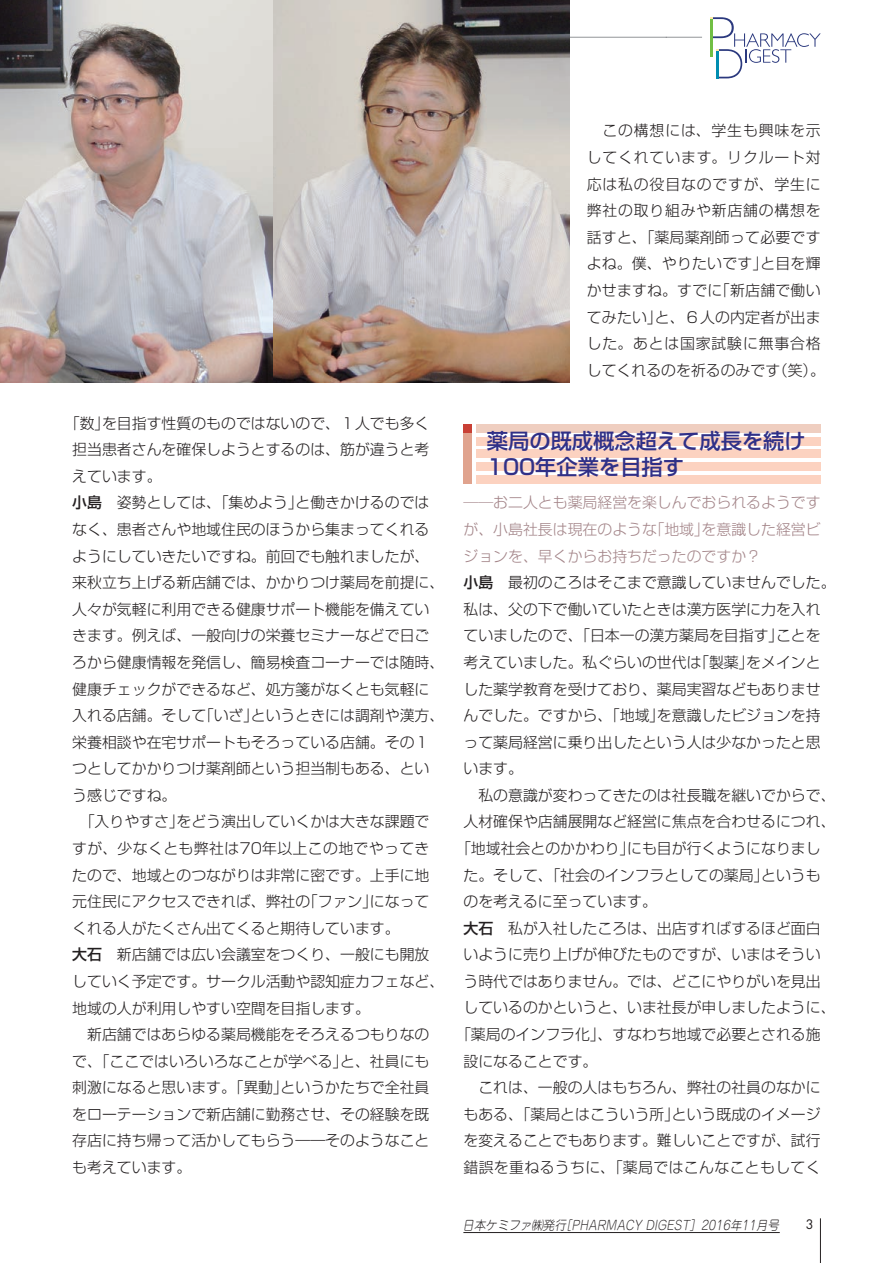
<style>
.page{position:relative;width:893px;height:1263px;background:#fff}
.page>*{position:absolute;margin:0;border:0;box-sizing:border-box;transform-origin:0 0}
.t1{font:500 21.3px/25.5px "Shin Go Pro";color:#303087}
.t2{font:300 14.85px/26.5px "Shin Go Pro";color:#231f20}
.t3{font:300 14.85px/26.5px "Shin Go Pro";letter-spacing:.05em;color:#231f20}
.t4{font:300 14.85px "Shin Go Pro";color:#a38488}
.t5{font:300 14.85px "Shin Go Pro";letter-spacing:.025em;color:#231f20}
.t6{font:italic 300 12.75px "Jun 101 Pro";color:#231f20;scale:.9 1}
.t7{font:12.75px "Futura Std";color:#231f20}
.s1{font-weight:500}
</style>
<div class="page">
<svg style="left:710px;top:17px;width:111px;height:61px"></svg>
<hr style="left:666px;top:37px;width:36px;height:1px;background:#939598">
<hr style="left:0;top:37px;width:666px;height:1px;background:#939598">
<hr style="left:820px;top:1218px;width:1px;height:45px;background:#231f20">
<hr style="left:463px;top:1232px;width:317px;height:1px;background:#231f20">
<div style="left:476px;top:424px;width:345px;height:9px;background:#efcec0"></div>
<div style="left:476px;top:437px;width:345px;height:8px;background:#fcd2c0"></div>
<div style="left:476px;top:450px;width:345px;height:8px;background:#fcd2c0"></div>
<div style="left:476px;top:462px;width:345px;height:9px;background:#fcd2c0"></div>
<div style="left:476px;top:475px;width:345px;height:9px;background:#fcd2c0"></div>
<div style="left:463px;top:424px;width:9px;height:60px;background:#e0a38e"></div>
<div style="left:463px;top:424px;width:9px;height:9px;background:#c94035"></div>
<img style="left:0;top:0;width:570px;height:383px">
<p class="t2" style="left:72px;top:408px;width:374px;text-indent:-7px">「数」を目指す性質のものではないので、１人でも多く担当患者さんを確保しようとするのは、筋が違うと考えています。<br><span class="s1">小島</span>　姿勢としては、「集めよう」と働きかけるのではなく、患者さんや地域住民のほうから集まってくれるようにしていきたいですね。前回でも触れましたが、来秋立ち上げる新店舗では、かかりつけ薬局を前提に、人々が気軽に利用できる健康サポート機能を備えていきます。例えば、一般向けの栄養セミナーなどで日ごろから健康情報を発信し、簡易検査コーナーでは随時、健康チェックができるなど、処方箋がなくとも気軽に入れる店舗。そして「いざ」というときには調剤や漢方、栄養相談や在宅サポートもそろっている店舗。その１つとしてかかりつけ薬剤師という担当制もある、という感じですね。<br>　「入りやすさ」をどう演出していくかは大きな課題ですが、少なくとも弊社は70年以上この地でやってきたので、地域とのつながりは非常に密です。上手に地元住民にアクセスできれば、弊社の「ファン」になってくれる人がたくさん出てくると期待しています。<br><span class="s1">大石</span>　新店舗では広い会議室をつくり、一般にも開放していく予定です。サークル活動や認知症カフェなど、地域の人が利用しやすい空間を目指します。<br>　新店舗ではあらゆる薬局機能をそろえるつもりなので、「ここではいろいろなことが学べる」と、社員にも刺激になると思います。「異動」というかたちで全社員をローテーションで新店舗に勤務させ、その経験を既存店に持ち帰って活かしてもらう――そのようなことも考えています。</p>
<p class="t3" style="left:587px;top:116px;width:240px">　この構想には、学生も興味を示してくれています。リクルート対応は私の役目なのですが、学生に弊社の取り組みや新店舗の構想を話すと、「薬局薬剤師って必要ですよね。僕、やりたいです」と目を輝かせますね。すでに「新店舗で働いてみたい」と、６人の内定者が出ました。あとは国家試験に無事合格してくれるのを祈るのみです（笑）。</p>
<h1 class="t1" style="left:487px;top:426px;width:320px">薬局の既成概念超えて成長を続け<br>100年企業を目指す</h1>
<p class="t4" style="left:463px;top:491px;width:359px">──お二人とも薬局経営を楽しんでおられるようです</p>
<p class="t4" style="left:463px;top:517px;width:359px">が、小島社長は現在のような「地域」を意識した経営ビ</p>
<p class="t4" style="left:463px;top:544px;width:299px">ジョンを、早くからお持ちだったのですか？</p>
<p class="t2" style="left:463px;top:567px;width:374px"><span class="s1">小島</span>　最初のころはそこまで意識していませんでした。</p>
<p class="t2" style="left:463px;top:594px;width:359px">私は、父の下で働いていたときは漢方医学に力を入れ</p>
<p class="t2" style="left:463px;top:621px;width:359px">ていましたので、「日本一の漢方薬局を目指す」ことを</p>
<p class="t2" style="left:463px;top:647px;width:359px">考えていました。私ぐらいの世代は「製薬」をメインと</p>
<p class="t2" style="left:463px;top:674px;width:359px">した薬学教育を受けており、薬局実習などもありませ</p>
<p class="t2" style="left:463px;top:700px;width:359px">んでした。ですから、「地域」を意識したビジョンを持</p>
<p class="t2" style="left:463px;top:727px;width:359px">って薬局経営に乗り出したという人は少なかったと思</p>
<p class="t2" style="left:463px;top:753px;width:61px">います。</p>
<p class="t2" style="left:463px;top:780px;width:374px">　私の意識が変わってきたのは社長職を継いでからで、</p>
<p class="t2" style="left:463px;top:807px;width:374px">人材確保や店舗展開など経営に焦点を合わせるにつれ、</p>
<p class="t2" style="left:456px;top:833px;width:366px">「地域社会とのかかわり」にも目が行くようになりまし</p>
<p class="t2" style="left:463px;top:860px;width:359px">た。そして、「社会のインフラとしての薬局」というも</p>
<p class="t2" style="left:463px;top:886px;width:195px">のを考えるに至っています。</p>
<p class="t2" style="left:463px;top:913px;width:359px"><span class="s1">大石</span>　私が入社したころは、出店すればするほど面白</p>
<p class="t2" style="left:463px;top:939px;width:359px">いように売り上げが伸びたものですが、いまはそうい</p>
<p class="t2" style="left:463px;top:966px;width:359px">う時代ではありません。では、どこにやりがいを見出</p>
<p class="t2" style="left:463px;top:993px;width:374px">しているのかというと、いま社長が申しましたように、</p>
<p class="t2" style="left:456px;top:1019px;width:366px">「薬局のインフラ化」、すなわち地域で必要とされる施</p>
<p class="t2" style="left:463px;top:1046px;width:135px">設になることです。</p>
<p class="t2" style="left:463px;top:1072px;width:359px">　これは、一般の人はもちろん、弊社の社員のなかに</p>
<p class="t2" style="left:463px;top:1099px;width:359px">もある、「薬局とはこういう所」という既成のイメージ</p>
<p class="t2" style="left:463px;top:1126px;width:359px">を変えることでもあります。難しいことですが、試行</p>
<p class="t5" style="left:463px;top:1155px;width:359px">錯誤を重ねるうちに、「薬局ではこんなこともしてく</p>
<p class="t6" style="left:463px;top:1214px;width:356px">日本ケミファ㈱発行［PHARMACY DIGEST］2016年11月号</p>
<p class="t7" style="left:806px;top:1216px;width:9px">3</p>
</div>
